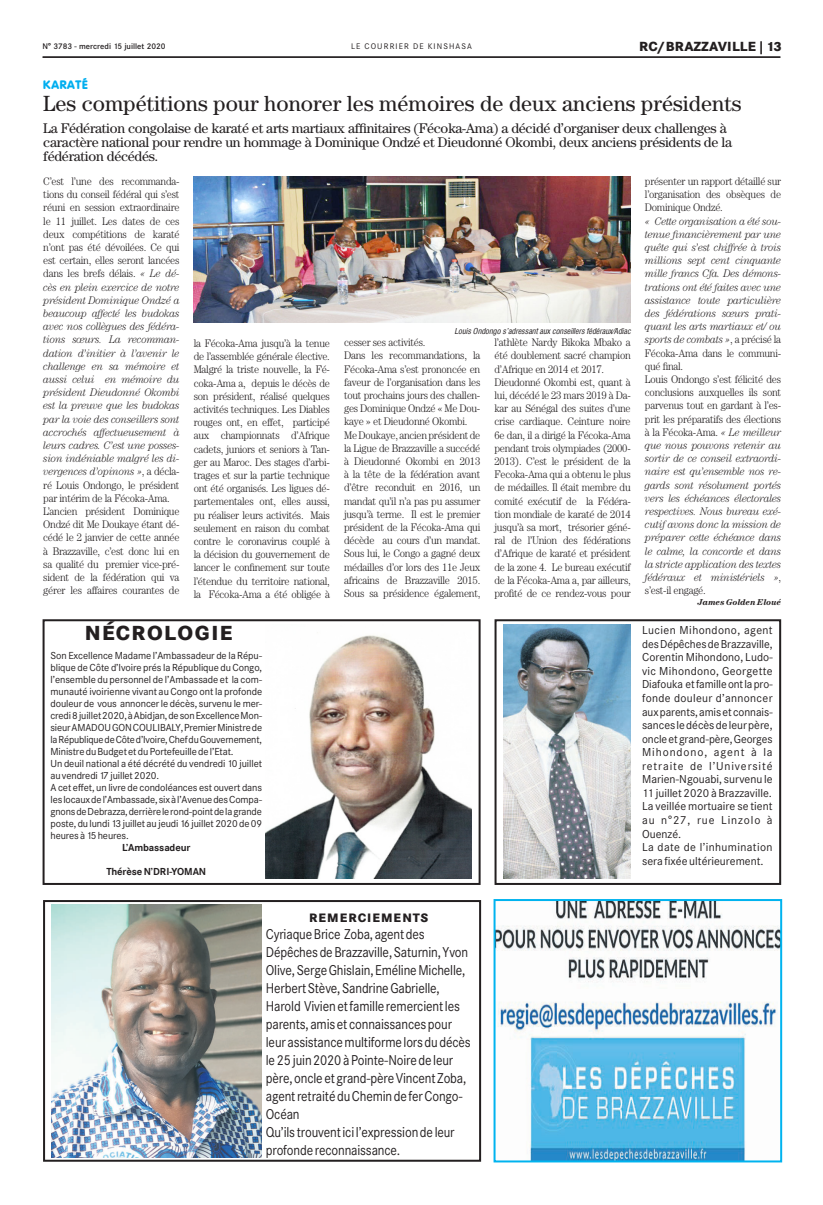
<style>
.page{position:relative;width:823px;height:1205px;background:#fff}
.page>*{position:absolute;margin:0;border:0;box-sizing:border-box;transform-origin:0 0}
.t1{font:22px "Century";color:#231f20}
.t2{font:800 20px "Corporate SBQ";letter-spacing:.08em;color:#231f20}
.t3{font:14px/18px "Corporate SBQ";letter-spacing:-.01em;color:#231f20;scale:.9 1}
.t4{font:14px/14px "Century";letter-spacing:-.02em;color:#231f20}
.t5{font:800 13px "Corporate SBQ";letter-spacing:.01em;color:#231f20}
.t6{font:800 12px "Corporate SBQ";letter-spacing:.08em;color:#231f20}
.t7{font:800 12px "Corporate Rounded";letter-spacing:.06em;color:#00aeef}
.t8{font:11.3px/13.6px "Corporate SBQ";color:#231f20}
.t9{font:300 11px/13.2px "Century";letter-spacing:-.025em;color:#231f20;scale:.93 1}
.t10{font:italic 300 11px/13.2px "Century";letter-spacing:-.025em;color:#231f20;scale:.93 1}
.t11{font:10px/12px "Corporate SBQ";letter-spacing:-.01em;color:#231f20}
.t12{font:700 10px "Corporate SBQ";letter-spacing:-.01em;color:#231f20}
.t13{font:italic 700 8.5px "Century";color:#231f20}
.t14{font:italic 8px "Corporate Condensed";color:#231f20}
.t15{font:500 8px "Corporate SBQ";color:#231f20}
.t16{font:8px "Corporate SBQ";letter-spacing:.14em;color:#231f20}
.s1{font-style:italic}
.s2{font-style:normal}
</style>
<div class="page">
<hr style="left:43px;top:57px;width:737px;height:1px;background:#231f20">
<div style="left:43px;top:619px;width:437px;height:266px;border:2px solid #231f20"></div>
<div style="left:43px;top:900px;width:438px;height:261px;border:2px solid #231f20"></div>
<img style="left:266px;top:635px;width:205px;height:244px">
<img style="left:52px;top:904px;width:209px;height:253px">
<div style="left:494px;top:619px;width:286px;height:266px;border:2px solid #231f20"></div>
<img style="left:503px;top:624px;width:127px;height:255px">
<img style="left:194px;top:176px;width:436px;height:146px">
<img style="left:496px;top:902px;width:282px;height:257px">
<div style="left:493px;top:899px;width:288px;height:263px;border:2px solid #00b3ef"></div>
<p class="t15" style="left:43px;top:41px;width:124px">N° 3783 - mercredi 15 juillet 2020</p>
<p class="t16" style="left:351px;top:41px;width:122px">LE COURRIER DE KINSHASA</p>
<p class="t5" style="left:638px;top:38px;width:144px">RC/BRAZZAVILLE | 13</p>
<p class="t7" style="left:43px;top:77px;width:46px">KARATÉ</p>
<h1 class="t1" style="left:43px;top:90px;width:699px">Les compétitions pour honorer les mémoires de deux anciens présidents</h1>
<p class="t4" style="left:43px;top:121px;width:689px">La Fédération congolaise de karaté et arts martiaux affinitaires (Fécoka-Ama) a décidé d’organiser deux challenges à caractère national pour rendre un hommage à Dominique Ondzé et Dieudonné Okombi, deux anciens présidents de la fédération décédés.</p>
<p class="t9" style="left:43px;top:174px;width:148px">C’est l’une des recommanda&shy;tions du conseil fédéral qui s’est réuni en session extraordinaire le 11 juillet. Les dates de ces deux compétitions de karaté n’ont pas été dévoilées. Ce qui est certain, elles seront lancées dans les brefs délais. <span class="s1">« Le dé&shy;cès en plein exercice de notre président Dominique Ondzé a beaucoup affecté les budokas avec nos collègues des fédéra&shy;tions sœurs. La recomman&shy;dation d’initier à l’avenir le challenge en sa mémoire et aussi celui en mémoire du président Dieudonné Okombi est la preuve que les budokas par la voie des conseillers sont accrochés affectueusement à leurs cadres. C’est une posses&shy;sion indéniable malgré les di&shy;vergences d’opinons »</span>, a décla&shy;ré Louis Ondongo, le président par intérim de la Fécoka-Ama.<br>L’ancien président Dominique<br>Ondzé dit Me Doukaye étant dé&shy;cédé le 2 janvier de cette année à Brazzaville, c’est donc lui en sa qualité du premier vice-pré&shy;sident de la fédération qui va gérer les affaires courantes de</p>
<p class="t14" style="left:454px;top:326px;width:178px">Louis Ondongo s’adressant aux conseillers fédéraux/Adiac</p>
<p class="t9" style="left:194px;top:336px;width:148px;text-align:justify">la Fécoka-Ama jusqu’à la tenue de l’assemblée générale élective.<br>Malgré la triste nouvelle, la Fé&shy;coka-Ama a, depuis le décès de son président, réalisé quelques activités techniques. Les Diables rouges ont, en effet, participé aux championnats d’Afrique cadets, juniors et seniors à Tan&shy;ger au Maroc. Des stages d’arbi&shy;trages et sur la partie technique ont été organisés. Les ligues dé&shy;partementales ont, elles aussi, pu réaliser leurs activités. Mais seulement en raison du combat contre le coronavirus couplé à la décision du gouvernement de lancer le confinement sur toute l’étendue du territoire national, la Fécoka-Ama a été obligée à</p>
<p class="t9" style="left:344px;top:336px;width:148px">cesser ses activités.<br>Dans les recommandations, la<br>Fécoka-Ama s’est prononcée en faveur de l’organisation dans les tout prochains jours des challen&shy;ges Dominique Ondzé « Me Dou&shy;kaye » et Dieudonné Okombi.<br>Me Doukaye, ancien président de la Ligue de Brazzaville a succédé à Dieudonné Okombi en 2013 à la tête de la fédération avant d’être reconduit en 2016, un mandat qu’il n’a pas pu assumer jusqu’à terme. Il est le premier président de la Fécoka-Ama qui décède au cours d’un mandat.<br>Sous lui, le Congo a gagné deux médailles d’or lors des 11e Jeux africains de Brazzaville 2015.<br>Sous sa présidence également,</p>
<p class="t9" style="left:494px;top:336px;width:148px">l’athlète Nardy Bikoka Mbako a été doublement sacré champion d’Afrique en 2014 et 2017.<br>Dieudonné Okombi est, quant à lui, décédé le 23 mars 2019 à Da&shy;kar au Sénégal des suites d’une crise cardiaque. Ceinture noire<br>6e dan, il a dirigé la Fécoka-Ama pendant trois olympiades (2000-<br>2013). C’est le président de la<br>Fecoka-Ama qui a obtenu le plus de médailles. Il était membre du comité exécutif de la Fédéra&shy;tion mondiale de karaté de 2014 jusqu’à sa mort, trésorier géné&shy;ral de l’Union des fédérations d’Afrique de karaté et président de la zone 4. Le bureau exécutif de la Fécoka-Ama a, par ailleurs, profité de ce rendez-vous pour</p>
<h2 class="t2" style="left:85px;top:620px;width:149px">NÉCROLOGIE</h2>
<p class="t11" style="left:50px;top:650px;width:213px">Son Excellence Madame l’Ambassadeur de la Répu&shy;blique de Côte d’Ivoire prés la République du Congo, l’ensemble du personnel de l’Ambassade et la com&shy;munauté ivoirienne vivant au Congo ont la profonde douleur de vous annoncer le décès, survenu le mer&shy;credi 8 juillet 2020, à Abidjan, de son Excellence Mon&shy;sieur AMADOU GON COULIBALY, Premier Ministre de la République de Côte d’Ivoire, Chef du Gouvernement, Ministre du Budget et du Portefeuille de l’Etat.<br>Un deuil national a été décrété du vendredi 10 juillet au vendredi 17 juillet 2020.<br>A cet effet, un livre de condoléances est ouvert dans les locaux de l’Ambassade, six à l’Avenue des Compa&shy;gnons de Debrazza, derrière le rond-point de la grande poste, du lundi 13 juillet au jeudi 16 juillet 2020 de 09 heures à 15 heures.</p>
<p class="t12" style="left:122px;top:841px;width:70px">L’Ambassadeur</p>
<p class="t12" style="left:106px;top:865px;width:101px">Thérèse N’DRI-YOMAN</p>
<p class="t9" style="left:644px;top:174px;width:148px;text-align:justify">présenter un rapport détaillé sur l’organisation des obsèques de Dominique Ondzé.</p>
<p class="t10" style="left:644px;top:214px;width:148px">« Cette organisation a été sou&shy;tenue financièrement par une quête qui s’est chiffrée à trois millions sept cent cinquante mille francs Cfa. Des démons&shy;trations ont été faites avec une assistance toute particulière des fédérations sœurs prati&shy;quant les arts martiaux et/ ou sports de combats »<span class="s2">, a précisé la<br>Fécoka-Ama dans le communi&shy;qué final.<br>Louis Ondongo s’est félicité des conclusions auxquelles ils sont parvenus tout en gardant à l’es&shy;prit les préparatifs des élections à la Fécoka-Ama.</span> « Le meilleur que nous pouvons retenir au sortir de ce conseil extraordi&shy;naire est qu’ensemble nos re&shy;gards sont résolument portés vers les échéances électorales respectives. Nous bureau exé&shy;cutif avons donc la mission de préparer cette échéance dans le calme, la concorde et dans la stricte application des textes fédéraux et ministériels »<span class="s2">, s’est-il engagé.</span></p>
<p class="t13" style="left:697px;top:597px;width:85px">James Golden Eloué</p>
<p class="t8" style="left:641px;top:623px;width:132px">Lucien Mihondono, agent des Dépêches de Brazzaville,<br>Corentin Mihondono, Ludo&shy;vic Mihondono, Georgette<br>Diafouka et famille ont la pro&shy;fonde douleur d’annoncer aux parents, amis et connais&shy;sances le décès de leur père, oncle et grand-père, Georges<br>Mihondono, agent à la retraite de l’Université<br>Marien-Ngouabi, survenu le<br>11 juillet 2020 à Brazzaville.<br>La veillée mortuaire se tient au n°27, rue Linzolo à<br>Ouenzé.<br>La date de l’inhumination sera fixée ultérieurement.</p>
<p class="t6" style="left:309px;top:910px;width:120px">REMERCIEMENTS</p>
<p class="t3" style="left:266px;top:925px;width:229px">Cyriaque Brice Zoba, agent des Dépêches de Brazzaville, Saturnin, Yvon Olive, Serge Ghislain, Eméline Michelle, Herbert Stève, Sandrine Gabrielle, Harold Vivien et famille remercient les parents, amis et connaissances pour leur assistance multiforme lors du décès le 25 juin 2020 à Pointe-Noire de leur père, oncle et grand-père Vincent Zoba, agent retraité du Chemin de fer Congo-Océan<br>Qu’ils trouvent ici l’expression de leur profonde reconnaissance.</p>
</div>
